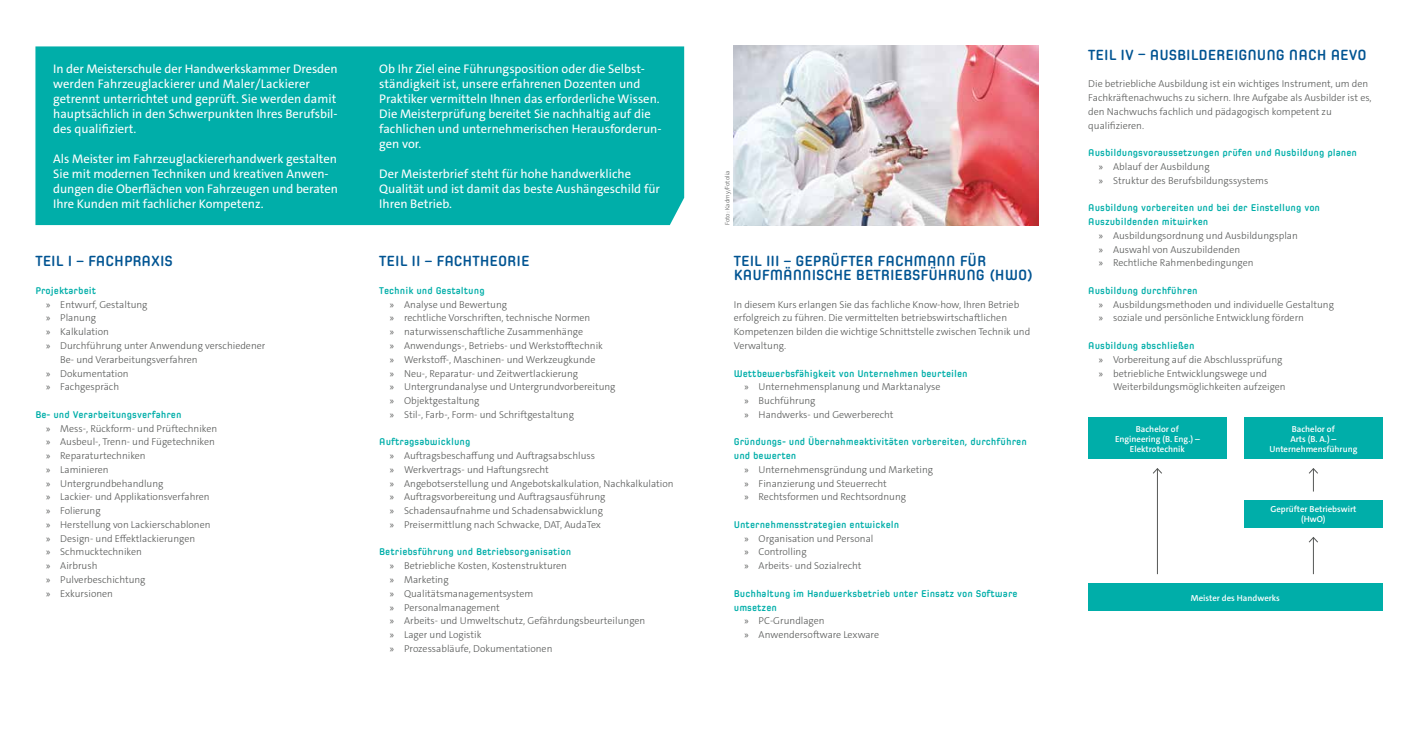
<style>
.page{position:relative;width:1418px;height:745px;background:#fff}
.page>*{position:absolute;margin:0;border:0;box-sizing:border-box;transform-origin:0 0}
.t1{font:700 15px/13.8px "Spoon";color:#005492}
.t2{font:12.5px/15px "The Sans C4 s";color:#fff}
.t3{font:300 10px/13.8px "The Sans C5";color:#555756}
.t4{font:700 10px/13.8px "Spoon";color:#00aea9}
.t5{font:600 8.75px/10px "The Sans C4 s";color:#fff;text-align:center}
.t6{font:300 6.25px "The Sans C5";color:#555756}
.s1{font-family:"Myriad Pro";font-weight:400}
</style>
<div class="page">
<img style="left:733px;top:46px;width:305px;height:179px">
<div style="left:35px;top:46px;width:649px;height:179px;background:#00aea9"></div>
<div style="left:1088px;top:582px;width:294px;height:28px;background:#00aea9"></div>
<div style="left:1088px;top:417px;width:138px;height:42px;background:#00aea9"></div>
<div style="left:1244px;top:417px;width:138px;height:42px;background:#00aea9"></div>
<hr style="left:1156px;top:468px;width:1px;height:105px;background:#555756">
<svg style="left:1153px;top:468px;width:9px;height:6px"></svg>
<div style="left:1244px;top:500px;width:138px;height:27px;background:#00aea9"></div>
<svg style="left:1309px;top:468px;width:9px;height:23px"></svg>
<hr style="left:1312px;top:537px;width:1px;height:36px;background:#555756">
<svg style="left:1308px;top:537px;width:10px;height:6px"></svg>
<p class="t2" style="left:53px;top:61px;width:286px">In der Meisterschule der Handwerkskammer Dresden werden Fahrzeuglackierer und Maler/Lackierer getrennt unterrichtet und geprüft. Sie werden damit hauptsächlich in den Schwerpunkten Ihres Berufsbil&shy;des qualifiziert.</p>
<p class="t2" style="left:53px;top:151px;width:286px">Als Meister im Fahrzeuglackiererhandwerk gestalten Sie mit modernen Techniken und kreativen Anwen&shy;dungen die Oberflächen von Fahrzeugen und beraten Ihre Kunden mit fachlicher Kompetenz.</p>
<h1 class="t1" style="left:35px;top:254px;width:139px">TEIL I – FACHPRAXIS</h1>
<p class="t4" style="left:35px;top:283px;width:62px">Projektarbeit</p>
<p class="t3" style="left:46px;top:297px;width:103px"><span class="s1">»</span> Entwurf, Gestaltung</p>
<p class="t3" style="left:46px;top:311px;width:52px"><span class="s1">»</span> Planung</p>
<p class="t3" style="left:46px;top:325px;width:64px"><span class="s1">»</span> Kalkulation</p>
<p class="t3" style="left:46px;top:338px;width:221px"><span class="s1">»</span> Durchführung unter Anwendung verschiedener</p>
<p class="t3" style="left:60px;top:352px;width:139px">Be- und Verarbeitungsverfahren</p>
<p class="t3" style="left:46px;top:366px;width:84px"><span class="s1">»</span> Dokumentation</p>
<p class="t3" style="left:46px;top:380px;width:75px"><span class="s1">»</span> Fachgespräch</p>
<p class="t4" style="left:35px;top:407px;width:148px">Be- und Verarbeitungsverfahren</p>
<p class="t3" style="left:46px;top:421px;width:173px"><span class="s1">»</span> Mess-, Rückform- und Prüftechniken <span class="s1">»</span> Ausbeul-, Trenn- und Fügetechniken <span class="s1">»</span> Reparaturtechniken<br><span class="s1">»</span> Laminieren<br><span class="s1">»</span> Untergrundbehandlung<br><span class="s1">»</span> Lackier- und Applikationsverfahren<br><span class="s1">»</span> Folierung<br><span class="s1">»</span> Herstellung von Lackierschablonen<br><span class="s1">»</span> Design- und Effektlackierungen<br><span class="s1">»</span> Schmucktechniken<br><span class="s1">»</span> Airbrush<br><span class="s1">»</span> Pulverbeschichtung<br><span class="s1">»</span> Exkursionen</p>
<p class="t2" style="left:379px;top:61px;width:284px">Ob Ihr Ziel eine Führungsposition oder die Selbst&shy;ständigkeit ist, unsere erfahrenen Dozenten und Praktiker vermitteln Ihnen das erforderliche Wissen.<br>Die Meisterprüfung bereitet Sie nachhaltig auf die fachlichen und unternehmerischen Herausforderun&shy;gen vor.</p>
<p class="t2" style="left:379px;top:166px;width:282px">Der Meisterbrief steht für hohe handwerkliche<br>Qualität und ist damit das beste Aushängeschild für<br>Ihren Betrieb.</p>
<h1 class="t1" style="left:379px;top:254px;width:152px">TEIL II – FACHTHEORIE</h1>
<p class="t4" style="left:379px;top:283px;width:107px">Technik und Gestaltung</p>
<p class="t3" style="left:390px;top:297px;width:227px"><span class="s1">»</span> Analyse und Bewertung<br><span class="s1">»</span> rechtliche Vorschriften, technische Normen<br><span class="s1">»</span> naturwissenschaftliche Zusammenhänge<br><span class="s1">»</span> Anwendungs-, Betriebs- und Werkstofftechnik<br><span class="s1">»</span> Werkstoff-, Maschinen- und Werkzeugkunde<br><span class="s1">»</span> Neu-, Reparatur- und Zeitwertlackierung<br><span class="s1">»</span> Untergrundanalyse und Untergrundvorbereitung <span class="s1">»</span> Objektgestaltung<br><span class="s1">»</span> Stil-, Farb-, Form- und Schriftgestaltung</p>
<p class="t4" style="left:379px;top:435px;width:93px">Auftragsabwicklung</p>
<p class="t3" style="left:390px;top:448px;width:285px"><span class="s1">»</span> Auftragsbeschaffung und Auftragsabschluss<br><span class="s1">»</span> Werkvertrags- und Haftungsrecht<br><span class="s1">»</span> Angebotserstellung und Angebotskalkulation, Nachkalkulation <span class="s1">»</span> Auftragsvorbereitung und Auftragsausführung<br><span class="s1">»</span> Schadensaufnahme und Schadensabwicklung<br><span class="s1">»</span> Preisermittlung nach Schwacke, DAT, AudaTex</p>
<p class="t4" style="left:379px;top:545px;width:193px">Betriebsführung und Betriebsorganisation</p>
<p class="t3" style="left:390px;top:558px;width:257px"><span class="s1">»</span> Betriebliche Kosten, Kostenstrukturen<br><span class="s1">»</span> Marketing<br><span class="s1">»</span> Qualitätsmanagementsystem<br><span class="s1">»</span> Personalmanagement<br><span class="s1">»</span> Arbeits- und Umweltschutz, Gefährdungsbeurteilungen <span class="s1">»</span> Lager und Logistik<br><span class="s1">»</span> Prozessabläufe, Dokumentationen</p>
<p class="t6" style="left:723px;top:225px;width:56px;rotate:-90deg">Foto: Kadmy/Fotolia</p>
<h1 class="t1" style="left:733px;top:254px;width:301px">TEIL III – GEPRÜFTER FACHMANN FÜR<br>KAUFMÄNNISCHE BETRIEBSFÜHRUNG (HWO)</h1>
<p class="t3" style="left:733px;top:297px;width:298px">In diesem Kurs erlangen Sie das fachliche Know-how, Ihren Betrieb erfolgreich zu führen. Die vermittelten betriebswirtschaftlichen Kompetenzen bilden die wichtige Schnittstelle zwischen Technik und Verwaltung.</p>
<p class="t4" style="left:733px;top:366px;width:235px">Wettbewerbsfähigkeit von Unternehmen beurteilen</p>
<p class="t3" style="left:744px;top:380px;width:197px"><span class="s1">»</span> Unternehmensplanung und Marktanalyse <span class="s1">»</span> Buchführung<br><span class="s1">»</span> Handwerks- und Gewerberecht</p>
<p class="t4" style="left:733px;top:435px;width:294px">Gründungs- und Übernahmeaktivitäten vorbereiten, durchführen und bewerten</p>
<p class="t3" style="left:744px;top:462px;width:190px"><span class="s1">»</span> Unternehmensgründung und Marketing <span class="s1">»</span> Finanzierung und Steuerrecht<br><span class="s1">»</span> Rechtsformen und Rechtsordnung</p>
<p class="t4" style="left:733px;top:517px;width:167px">Unternehmensstrategien entwickeln</p>
<p class="t3" style="left:744px;top:531px;width:130px"><span class="s1">»</span> Organisation und Personal <span class="s1">»</span> Controlling<br><span class="s1">»</span> Arbeits- und Sozialrecht</p>
<p class="t4" style="left:733px;top:586px;width:285px">Buchhaltung im Handwerksbetrieb unter Einsatz von Software umsetzen</p>
<p class="t3" style="left:744px;top:613px;width:136px"><span class="s1">»</span> PC-Grundlagen<br><span class="s1">»</span> Anwendersoftware Lexware</p>
<h1 class="t1" style="left:1088px;top:48px;width:280px">TEIL IV – AUSBILDEREIGNUNG NACH AEVO</h1>
<p class="t3" style="left:1088px;top:77px;width:285px">Die betriebliche Ausbildung ist ein wichtiges Instrument, um den Fachkräftenachwuchs zu sichern. Ihre Aufgabe als Ausbilder ist es, den Nachwuchs fachlich und pädagogisch kompetent zu qualifizieren.</p>
<p class="t4" style="left:1088px;top:146px;width:270px">Ausbildungsvoraussetzungen prüfen und Ausbildung planen</p>
<p class="t3" style="left:1098px;top:160px;width:171px"><span class="s1">»</span> Ablauf der Ausbildung<br><span class="s1">»</span> Struktur des Berufsbildungssystems</p>
<p class="t4" style="left:1088px;top:201px;width:233px">Ausbildung vorbereiten und bei der Einstellung von<br>Auszubildenden mitwirken</p>
<p class="t3" style="left:1098px;top:228px;width:200px"><span class="s1">»</span> Ausbildungsordnung und Ausbildungsplan <span class="s1">»</span> Auswahl von Auszubildenden<br><span class="s1">»</span> Rechtliche Rahmenbedingungen</p>
<p class="t4" style="left:1088px;top:283px;width:111px">Ausbildung durchführen</p>
<p class="t3" style="left:1098px;top:297px;width:237px"><span class="s1">»</span> Ausbildungsmethoden und individuelle Gestaltung <span class="s1">»</span> soziale und persönliche Entwicklung fördern</p>
<p class="t4" style="left:1088px;top:338px;width:108px">Ausbildung abschließen</p>
<p class="t3" style="left:1098px;top:352px;width:185px"><span class="s1">»</span> Vorbereitung auf die Abschlussprüfung <span class="s1">»</span> betriebliche Entwicklungswege und</p>
<p class="t3" style="left:1113px;top:380px;width:174px">Weiterbildungsmöglichkeiten aufzeigen</p>
<p class="t5" style="left:1115px;top:423px;width:86px">Bachelor of<br>Engineering (B. Eng.) –<br>Elektrotechnik</p>
<p class="t5" style="left:1269px;top:423px;width:90px">Bachelor of<br>Arts (B. A.) –<br>Unternehmensführung</p>
<p class="t5" style="left:1270px;top:504px;width:88px">Geprüfter Betriebswirt (HwO)</p>
<p class="t5" style="left:1190px;top:593px;width:90px">Meister des Handwerks</p>
</div>
